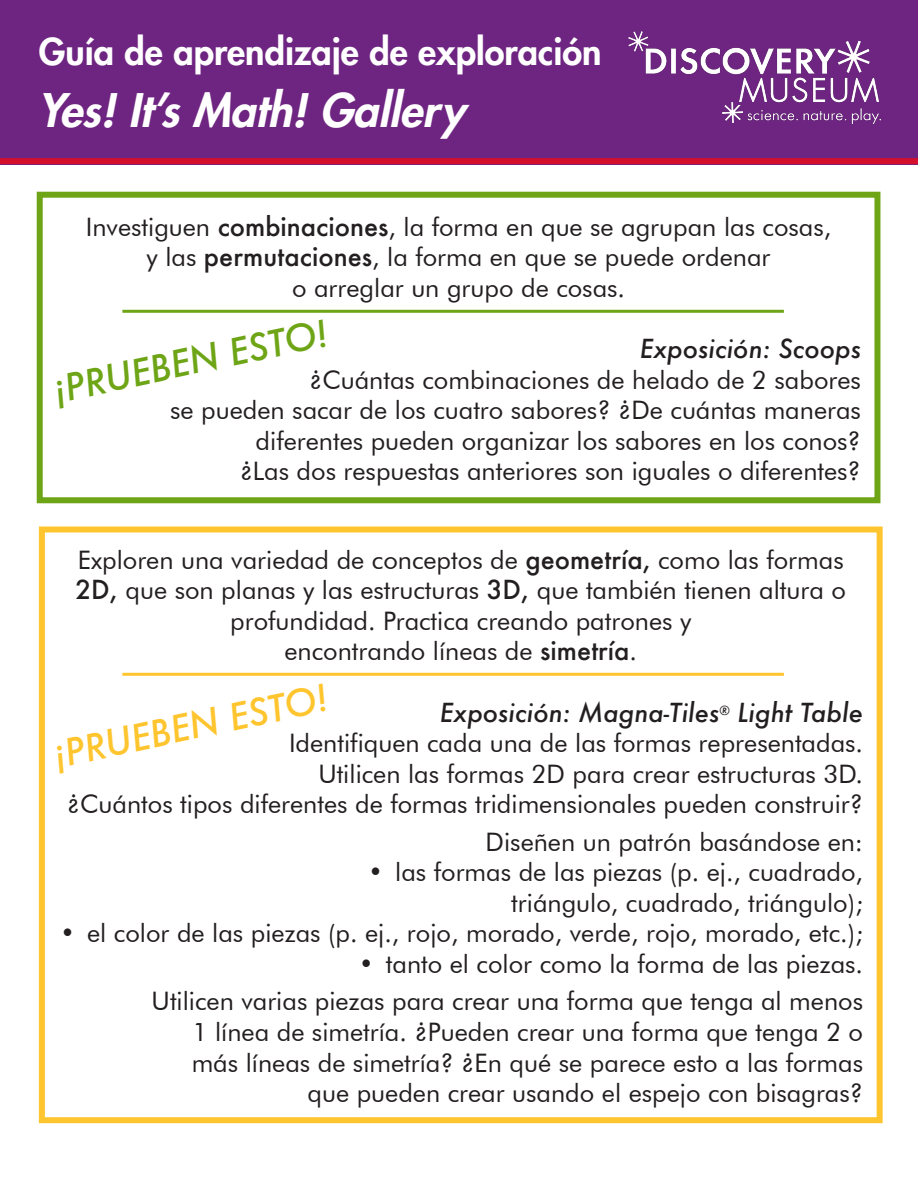
<style>
.page{position:relative;width:918px;height:1188px;background:#fff}
.page>*{position:absolute;margin:0;border:0;box-sizing:border-box;transform-origin:0 0}
.t1{font:italic 800 45px "Futura Std";color:#fff}
.t2{font:800 36px "Futura Std";color:#fff}
.t3{font:italic 500 36px "Futura";color:#ffc52e}
.t4{font:italic 500 36px "Futura";color:#6ea516}
.t5{font:25.5px/30.6px "Futura BT";color:#231f20;text-align:right}
.t6{font:italic 500 25.5px "Futura";color:#231f20}
.s1{font-family:"Futura";font-weight:500}
</style>
<div class="page">
<div style="left:39px;top:526px;width:844px;height:597px;border:6px solid #ffc52e"></div>
<div style="left:0;top:0;width:918px;height:164px;background:#6e2581"></div>
<img style="left:628px;top:31px;width:253px;height:93px">
<div style="left:0;top:158px;width:918px;height:6px;background:#d40f2c"></div>
<div style="left:37px;top:192px;width:843px;height:311px;border:6px solid #6ea516"></div>
<hr style="left:122px;top:310px;width:662px;height:3px;background:#6ea516">
<hr style="left:122px;top:673px;width:662px;height:3px;background:#ffc52e">
<p class="t2" style="left:39px;top:29px;width:564px">Guía de aprendizaje de exploración</p>
<p class="t1" style="left:38px;top:82px;width:429px">Yes!It’sMath!Gallery</p>
<p class="t5" style="left:86px;top:211px;width:747px;text-align:center">Investiguen <span class="s1">combinaciones</span>, la forma en que se agrupan las cosas, y las <span class="s1">permutaciones</span>, la forma en que se puede ordenar<br>o arreglar un grupo de cosas.</p>
<p class="t6" style="left:640px;top:331px;width:223px">Exposición: Scoops</p>
<p class="t5" style="left:170px;top:364px;width:692px">¿Cuántas combinaciones de helado de 2 sabores<br>se pueden sacar de los cuatro sabores? ¿De cuántas maneras diferentes pueden organizar los sabores en los conos?<br>¿Las dos respuestas anteriores son iguales o diferentes?</p>
<p class="t4" style="left:49px;top:366px;width:280px;rotate:-12deg">¡PRUEBEN ESTO!</p>
<p class="t5" style="left:76px;top:544px;width:772px;text-align:center">Exploren una variedad de conceptos de <span class="s1">geometría,</span> como las formas <span class="s1">2D,</span> que son planas y las estructuras <span class="s1">3D,</span> que también tienen altura o profundidad. Practica creando patrones y<br>encontrando líneas de <span class="s1">simetría</span>.</p>
<p class="t6" style="left:440px;top:695px;width:425px">Exposición: Magna-Tiles<sup>®</sup> Light Table</p>
<p class="t5" style="left:67px;top:728px;width:798px">Identifiquen cada una de las formas representadas.<br>Utilicen las formas 2D para crear estructuras 3D.<br>¿Cuántos tipos diferentes de formas tridimensionales pueden construir?</p>
<p class="t5" style="left:486px;top:826px;width:379px">Diseñen un patrón basándose en:</p>
<p class="t5" style="left:368px;top:857px;width:496px">• las formas de las piezas (p. ej., cuadrado, triángulo, cuadrado, triángulo);</p>
<p class="t5" style="left:60px;top:918px;width:805px">• el color de las piezas (p. ej., rojo, morado, verde, rojo, morado, etc.);</p>
<p class="t5" style="left:359px;top:948px;width:506px">• tanto el color como la forma de las piezas.</p>
<p class="t5" style="left:152px;top:986px;width:713px">Utilicen varias piezas para crear una forma que tenga al menos 1 línea de simetría. ¿Pueden crear una forma que tenga 2 o más líneas de simetría? ¿En qué se parece esto a las formas que pueden crear usando el espejo con bisagras?</p>
<p class="t3" style="left:49px;top:731px;width:280px;rotate:-12deg">¡PRUEBEN ESTO!</p>
</div>
